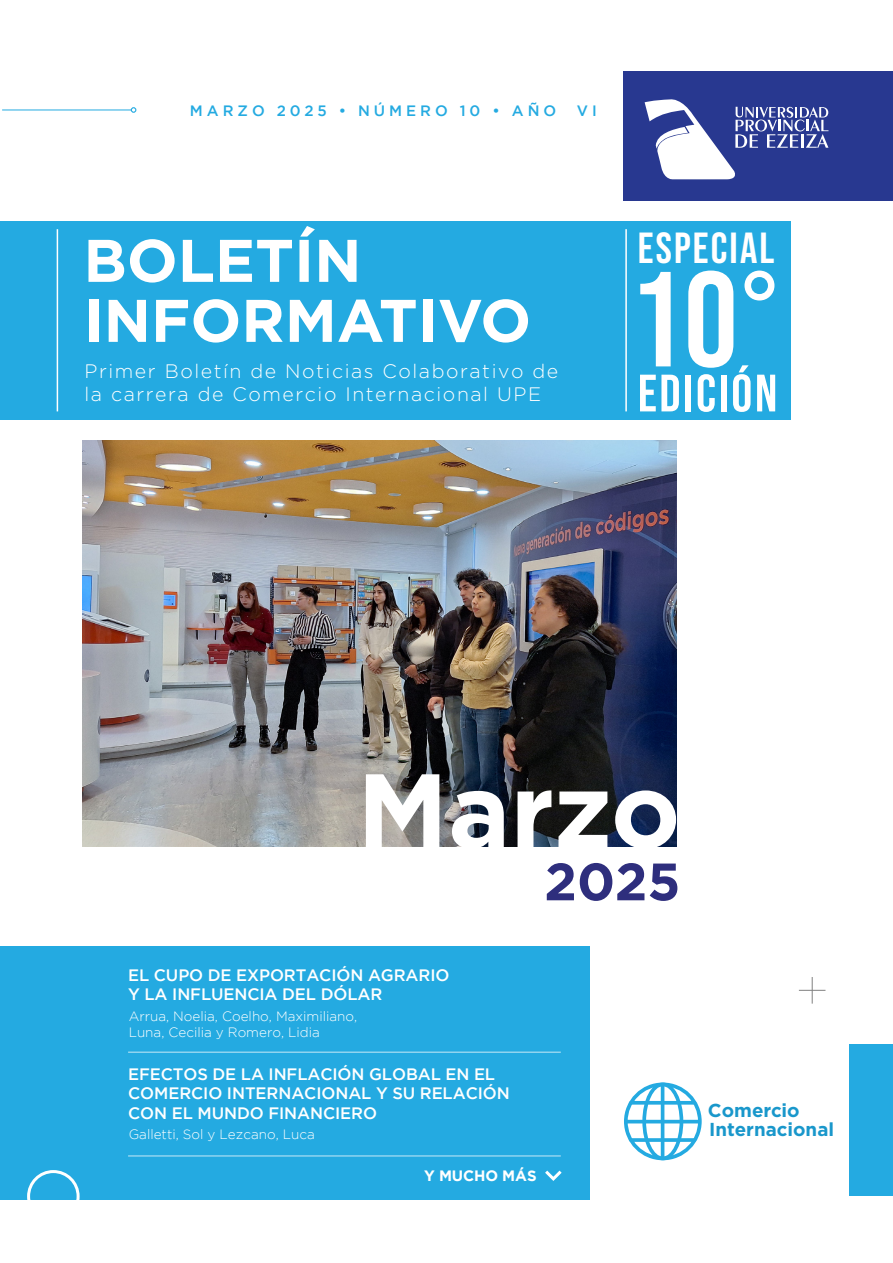
<style>
.page{position:relative;width:893px;height:1263px;background:#fff}
.page>*{position:absolute;margin:0;border:0;box-sizing:border-box;transform-origin:0 0}
.t1{font:700 135px "Bebas Neue Pro";color:#fff}
.t2{font:700 105px "Gotham";letter-spacing:-.005em;color:#fff}
.t3{font:700 60px "Gotham";color:#fff}
.t4{font:700 52.5px "Bebas Neue Pro";letter-spacing:.05em;color:#fff}
.t5{font:700 52.5px "Gotham";color:#2e2e7d}
.t6{font:700 43.5px "Bebas Neue Pro";letter-spacing:.05em;color:#fff}
.t7{font:300 19.5px/22.5px "Gotham";letter-spacing:.08em;color:#fff}
.t8{font:700 18.75px/18.6px "Gotham";color:#1997cb}
.t9{font:500 16.5px/19.5px "Gotham";letter-spacing:-.005em;color:#fff}
.t10{font:500 15px "Gotham";letter-spacing:.265em;color:#24aae1}
.t11{font:700 15px "Gotham";letter-spacing:-.005em;color:#fff}
.t12{font:300 13.5px/16.2px "Gotham";color:#fff}
.s1{font-family:"Bebas Neue Pro Middle";font-weight:400}
</style>
<div class="page">
<div style="left:0;top:221px;width:791px;height:199px;background:#24aae1"></div>
<img style="left:82px;top:440px;width:594px;height:407px">
<div style="left:0;top:946px;width:589px;height:253px;background:#24aae1"></div>
<div style="left:624px;top:72px;width:269px;height:129px;background:#283890"></div>
<div style="left:27px;top:1170px;width:53px;height:52px;border:3px solid #fff;border-radius:50%"></div>
<div style="left:849px;top:1045px;width:44px;height:151px;background:#24aae1"></div>
<svg style="left:799px;top:977px;width:26px;height:27px"></svg>
<hr style="left:2px;top:110px;width:129px;height:1px;background:#24aae1">
<svg style="left:131px;top:107px;width:5px;height:6px"></svg>
<svg style="left:545px;top:1170px;width:17px;height:11px"></svg>
<svg style="left:645px;top:99px;width:183px;height:81px"></svg>
<svg style="left:624px;top:1082px;width:78px;height:78px"></svg>
<hr style="left:661px;top:1083px;width:3px;height:76px;background:#24aae1;border-radius:2px">
<hr style="left:624px;top:1120px;width:76px;height:3px;background:#24aae1;border-radius:2px">
<svg style="left:629px;top:1138px;width:67px;height:4px"></svg>
<hr style="left:629px;top:1101px;width:67px;height:3px;background:#24aae1;border-radius:2px">
<hr style="left:128px;top:1051px;width:433px;height:2px;background:#fff">
<hr style="left:128px;top:1155px;width:433px;height:2px;background:#fff">
<hr style="left:57px;top:229px;width:1px;height:182px;background:#fff">
<hr style="left:625px;top:229px;width:2px;height:182px;background:#fff">
<p class="t10" style="left:190px;top:102px;width:368px">MARZO 2025 • NÚMERO 10 • AÑO</p>
<p class="t10" style="left:577px;top:102px;width:21px">V I</p>
<p class="t3" style="left:83px;top:226px;width:280px">BOLETÍN</p>
<p class="t3" style="left:83px;top:286px;width:449px">INFORMATIVO</p>
<p class="t7" style="left:85px;top:360px;width:475px">Primer Boletín de Noticias Colaborativo de la carrera de Comercio Internacional UPE</p>
<p class="t6" style="left:638px;top:223px;width:138px">ESPECIAL</p>
<p class="t1" style="left:638px;top:242px;width:150px">10<span class="s1">°</span></p>
<p class="t4" style="left:638px;top:363px;width:141px">EDICIÓN</p>
<p class="t2" style="left:357px;top:750px;width:325px">Marzo</p>
<p class="t5" style="left:544px;top:851px;width:138px">2025</p>
<p class="t9" style="left:128px;top:965px;width:323px">EL CUPO DE EXPORTACIÓN AGRARIO<br>Y LA INFLUENCIA DEL DÓLAR</p>
<p class="t12" style="left:129px;top:1007px;width:230px">Arrua, Noelia, Coelho, Maximiliano,<br>Luna, Cecilia y Romero, Lidia</p>
<p class="t9" style="left:128px;top:1063px;width:383px">EFECTOS DE LA INFLACIÓN GLOBAL EN EL<br>COMERCIO INTERNACIONAL Y SU RELACIÓN</p>
<p class="t9" style="left:128px;top:1102px;width:250px">CON EL MUNDO FINANCIERO</p>
<p class="t12" style="left:129px;top:1126px;width:188px">Galletti, Sol y Lezcano, Luca</p>
<p class="t11" style="left:424px;top:1167px;width:114px">Y MUCHO MÁS</p>
<p class="t8" style="left:708px;top:1100px;width:128px">Comercio<br>Internacional</p>
</div>
